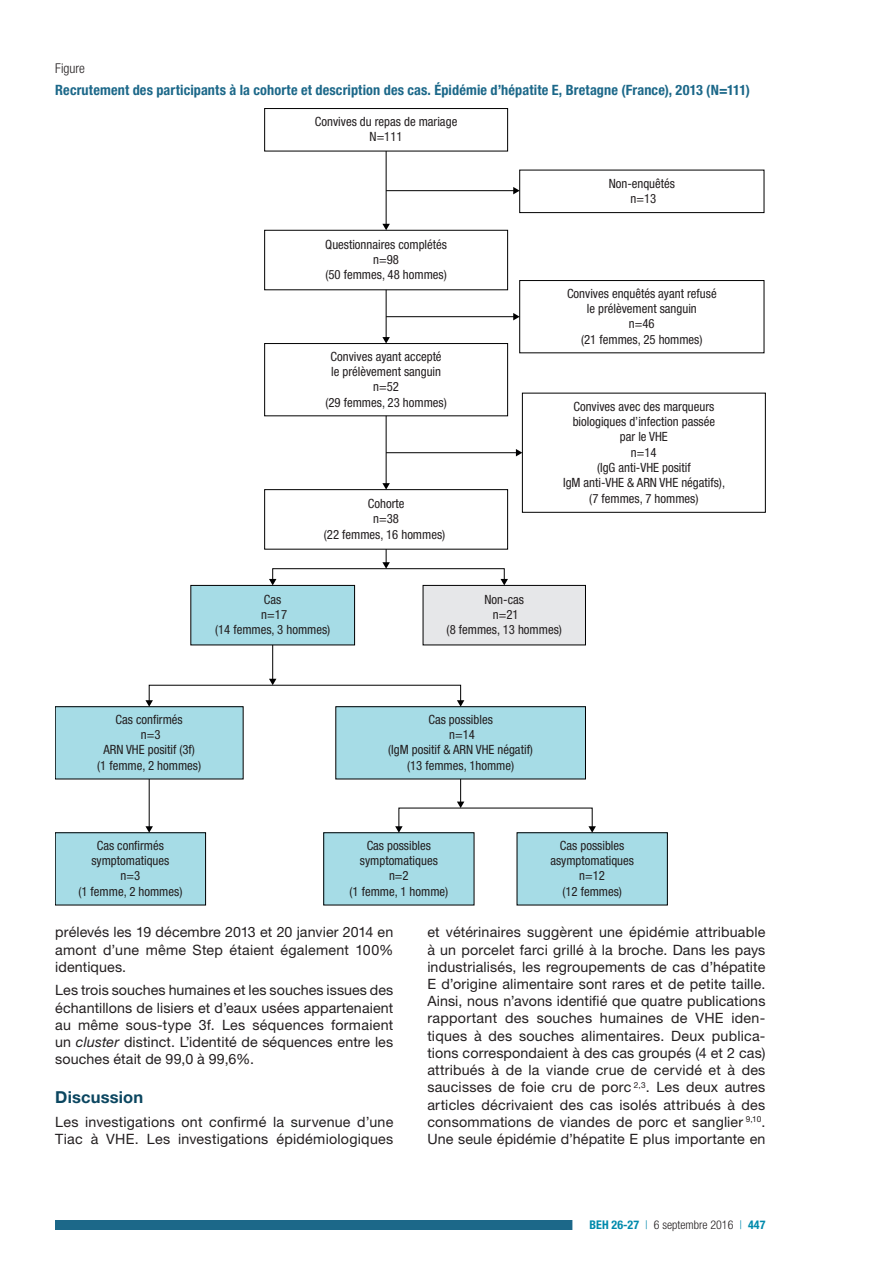
<style>
.page{position:relative;width:893px;height:1263px;background:#fff}
.page>*{position:absolute;margin:0;border:0;box-sizing:border-box;transform-origin:0 0}
.t1{font:700 16.5px "Helvetica Neue LT Std";letter-spacing:.01em;color:#0b4660}
.t2{font:14.25px/17.2px "Helvetica Neue LT Std";letter-spacing:.015em;color:#231f20;text-align:justify}
.t3{font:700 condensed 14.25px "Helvetica Neue LT Std";letter-spacing:.01em;color:#1c6889}
.t4{font:300 condensed 13.5px "Helvetica Neue LT Std";color:#231f20}
.t5{font:condensed 12.75px/15.3px "Helvetica Neue LT Std";color:#231f20;text-align:center}
.t6{font:300 condensed 12px "Helvetica Neue LT Std";color:#231f20}
.s1{font-style:italic}
.s2{font-weight:700;color:#008aac}
.s3{color:#008aac}
</style>
<div class="page">
<div style="left:55px;top:1220px;width:570px;height:10px;background:#1c6889"></div>
<div style="left:572px;top:1219px;width:211px;height:12px;background:#fff"></div>
<div style="left:264px;top:108px;width:244px;height:43px;border:1px solid #000001"></div>
<div style="left:264px;top:230px;width:244px;height:60px;border:1px solid #000001"></div>
<div style="left:519px;top:170px;width:245px;height:43px;border:1px solid #000001"></div>
<div style="left:519px;top:280px;width:245px;height:73px;border:1px solid #000001"></div>
<div style="left:522px;top:393px;width:243px;height:120px;border:1px solid #000001"></div>
<div style="left:191px;top:585px;width:164px;height:60px;background:#a6dce6"></div>
<div style="left:190px;top:585px;width:165px;height:60px;border:1px solid #000001"></div>
<div style="left:55px;top:707px;width:188px;height:72px;background:#a6dce6"></div>
<div style="left:55px;top:706px;width:189px;height:73px;border:1px solid #000001"></div>
<div style="left:55px;top:833px;width:151px;height:72px;background:#a6dce6"></div>
<div style="left:55px;top:832px;width:151px;height:73px;border:1px solid #000001"></div>
<div style="left:264px;top:343px;width:244px;height:73px;border:1px solid #000001"></div>
<div style="left:264px;top:489px;width:244px;height:60px;border:1px solid #000001"></div>
<div style="left:423px;top:585px;width:162px;height:60px;background:#e6e7e9"></div>
<div style="left:423px;top:585px;width:163px;height:60px;border:1px solid #000001"></div>
<div style="left:336px;top:707px;width:249px;height:72px;background:#a6dce6"></div>
<div style="left:335px;top:706px;width:251px;height:73px;border:1px solid #000001"></div>
<div style="left:517px;top:833px;width:150px;height:72px;background:#a6dce6"></div>
<div style="left:517px;top:832px;width:151px;height:73px;border:1px solid #000001"></div>
<div style="left:324px;top:833px;width:150px;height:72px;background:#a6dce6"></div>
<div style="left:323px;top:832px;width:151px;height:73px;border:1px solid #000001"></div>
<hr style="left:386px;top:151px;width:1px;height:74px;background:#000001">
<svg style="left:382px;top:224px;width:8px;height:6px"></svg>
<hr style="left:386px;top:190px;width:128px;height:1px;background:#000001">
<svg style="left:513px;top:187px;width:7px;height:7px"></svg>
<hr style="left:386px;top:290px;width:1px;height:48px;background:#000001">
<svg style="left:382px;top:337px;width:8px;height:7px"></svg>
<hr style="left:386px;top:316px;width:128px;height:1px;background:#000001">
<svg style="left:513px;top:313px;width:7px;height:7px"></svg>
<hr style="left:386px;top:416px;width:1px;height:68px;background:#000001">
<svg style="left:382px;top:483px;width:8px;height:7px"></svg>
<div style="left:272px;top:568px;width:233px;height:12px;border:1px solid #000001"></div>
<svg style="left:269px;top:579px;width:7px;height:6px"></svg>
<svg style="left:500px;top:579px;width:8px;height:6px"></svg>
<svg style="left:382px;top:549px;width:8px;height:20px"></svg>
<svg style="left:145px;top:700px;width:8px;height:7px"></svg>
<svg style="left:457px;top:700px;width:7px;height:7px"></svg>
<hr style="left:272px;top:645px;width:1px;height:35px;background:#000001">
<svg style="left:269px;top:679px;width:7px;height:6px"></svg>
<svg style="left:395px;top:826px;width:8px;height:7px"></svg>
<svg style="left:588px;top:826px;width:8px;height:7px"></svg>
<hr style="left:149px;top:779px;width:1px;height:48px;background:#000001">
<svg style="left:145px;top:826px;width:8px;height:7px"></svg>
<svg style="left:457px;top:779px;width:7px;height:29px"></svg>
<hr style="left:386px;top:452px;width:131px;height:1px;background:#000001">
<svg style="left:516px;top:449px;width:6px;height:7px"></svg>
<p class="t4" style="left:55px;top:61px;width:31px">Figure</p>
<p class="t3" style="left:55px;top:81px;width:696px">Recrutement des participants à la cohorte et description des cas. Épidémie d’hépatite E, Bretagne (France), 2013 (N=111)</p>
<p class="t5" style="left:315px;top:114px;width:144px">Convives du repas de mariage<br>N=111</p>
<p class="t5" style="left:609px;top:175px;width:68px">Non-enquêtés n=13</p>
<p class="t5" style="left:325px;top:236px;width:123px">Questionnaires complétés n=98<br>(50 femmes, 48 hommes)</p>
<p class="t5" style="left:325px;top:348px;width:123px">Convives ayant accepté le prélèvement sanguin n=52<br>(29 femmes, 23 hommes)</p>
<p class="t5" style="left:324px;top:496px;width:123px">Cohorte<br>n=38<br>(22 femmes, 16 hommes)</p>
<p class="t5" style="left:567px;top:285px;width:151px">Convives enquêtés ayant refusé le prélèvement sanguin<br>n=46<br>(21 femmes, 25 hommes)</p>
<p class="t5" style="left:563px;top:398px;width:164px">Convives avec des marqueurs biologiques d’infection passée<br>par le VHE<br>n=14<br>(IgG anti-VHE positif<br>IgM anti-VHE &amp; ARN VHE négatifs), (7 femmes, 7 hommes)</p>
<p class="t5" style="left:215px;top:592px;width:117px">Cas<br>n=17<br>(14 femmes, 3 hommes)</p>
<p class="t5" style="left:447px;top:592px;width:117px">Non-cas<br>n=21<br>(8 femmes, 13 hommes)</p>
<p class="t5" style="left:97px;top:712px;width:106px">Cas confirmés<br>n=3<br>ARN VHE positif (3f)<br>(1 femme, 2 hommes)</p>
<p class="t5" style="left:78px;top:838px;width:106px">Cas confirmés symptomatiques<br>n=3<br>(1 femme, 2 hommes)</p>
<p class="t5" style="left:388px;top:712px;width:146px">Cas possibles<br>n=14<br>(IgM positif &amp; ARN VHE négatif) (13 femmes, 1homme)</p>
<p class="t5" style="left:349px;top:838px;width:100px">Cas possibles symptomatiques n=2<br>(1 femme, 1 homme)</p>
<p class="t5" style="left:550px;top:838px;width:85px">Cas possibles asymptomatiques n=12<br>(12 femmes)</p>
<p class="t2" style="left:55px;top:923px;width:340px">prélevés les 19 décembre 2013 et 20 janvier 2014 en amont d’une même Step étaient également 100% identiques.</p>
<p class="t2" style="left:55px;top:981px;width:340px">Les trois souches humaines et les souches issues des échantillons de lisiers et d’eaux usées appartenaient au même sous-type 3f. Les séquences formaient un <span class="s1">cluster</span> distinct. L’identité de séquences entre les souches était de 99,0 à 99,6%.</p>
<p class="t1" style="left:55px;top:1087px;width:90px">Discussion</p>
<p class="t2" style="left:55px;top:1113px;width:340px">Les investigations ont confirmé la survenue d’une<br>Tiac à VHE. Les investigations épidémiologiques</p>
<p class="t2" style="left:427px;top:923px;width:340px">et vétérinaires suggèrent une épidémie attribuable à un porcelet farci grillé à la broche. Dans les pays industrialisés, les regroupements de cas d’hépatite E d’origine alimentaire sont rares et de petite taille.<br>Ainsi, nous n’avons identifié que quatre publications rapportant des souches humaines de VHE iden&shy;tiques à des souches alimentaires. Deux publica&shy;tions correspondaient à des cas groupés (4 et 2 cas) attribués à de la viande crue de cervidé et à des saucisses de foie cru de porc <sup>2,3</sup>. Les deux autres articles décrivaient des cas isolés attribués à des consommations de viandes de porc et sanglier <sup>9,10</sup>.<br>Une seule épidémie d’hépatite E plus importante en</p>
<p class="t6" style="left:590px;top:1218px;width:177px"><span class="s2">BEH 26-27</span> <span class="s3">|</span> 6 septembre 2016 <span class="s3">|</span> <span class="s2">447</span></p>
</div>
